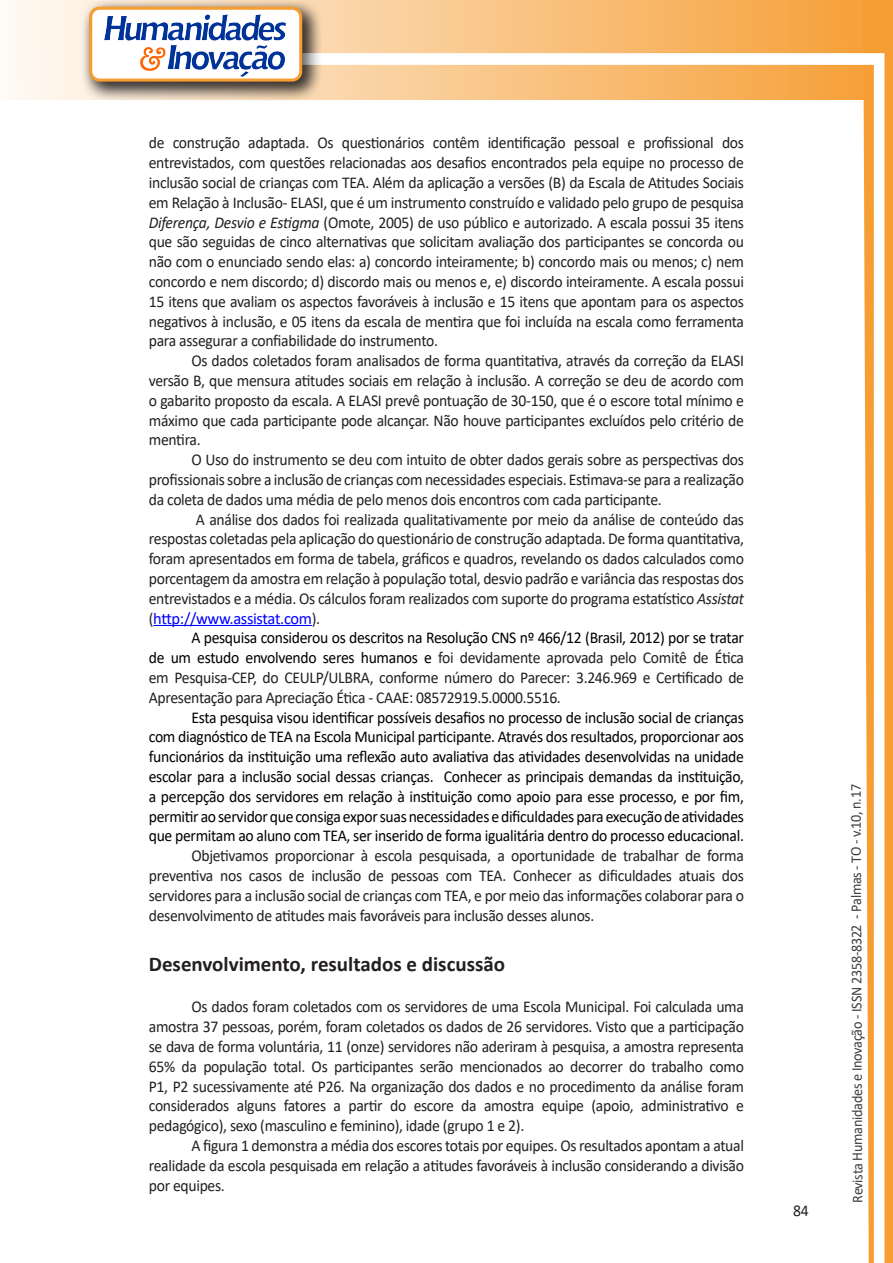
<style>
.page{position:relative;width:893px;height:1263px;background:#fff}
.page>*{position:absolute;margin:0;border:0;box-sizing:border-box;transform-origin:0 0}
.Titulo_2{font:700 21px "Calibri";color:#231f20}
.texto{font:16.5px/19.8px "Calibri";letter-spacing:-.02em;color:#231f20;text-align:justify;scale:.95 1}
.texto-2{font:16.5px/19.8px "Calibri";letter-spacing:-.02em;color:#000;text-align:justify;scale:.95 1}
.t1{font:15px "Calibri";letter-spacing:-.025em;color:#3e3e3f;scale:.95 1}
.s1{font-style:italic}
.s2{color:#00f}
.s3{color:#000}
.s4{color:#222}
</style>
<div class="page">
<svg style="left:5px;top:0;width:858px;height:100px;background:#f9c484"></svg>
<div style="left:302px;top:53px;width:582px;height:12px;background:#fff;border:2px solid #fff"></div>
<svg style="left:863px;top:0;width:30px;height:1263px"></svg>
<div style="left:81px;top:0;width:241px;height:102px;background:#231f20;opacity:.75"></div>
<div style="left:91px;top:8px;width:210px;height:72px;background:#fff;border-radius:9px"></div>
<img style="left:104px;top:14px;width:181px;height:62px">
<div style="left:89px;top:7px;width:213px;height:75px;border:3px solid #f69e34;border-radius:9px"></div>
<hr style="left:153px;top:625px;width:159px;height:1px;background:#00f">
<p class="texto" style="left:149px;top:133px;width:628px">de construção adaptada. Os questionários contêm identificação pessoal e profissional dos entrevistados, com questões relacionadas aos desafios encontrados pela equipe no processo de inclusão social de crianças com TEA. Além da aplicação a versões (B) da Escala de Atitudes Sociais em Relação à Inclusão- ELASI, que é um instrumento construído e validado pelo grupo de pesquisa <span class="s1">Diferença, Desvio e Estigma</span> (Omote, 2005) de uso público e autorizado. A escala possui 35 itens que são seguidas de cinco alternativas que solicitam avaliação dos participantes se concorda ou não com o enunciado sendo elas: a) concordo inteiramente; b) concordo mais ou menos; c) nem concordo e nem discordo; d) discordo mais ou menos e, e) discordo inteiramente. A escala possui 15 itens que avaliam os aspectos favoráveis à inclusão e 15 itens que apontam para os aspectos negativos à inclusão, e 05 itens da escala de mentira que foi incluída na escala como ferramenta para assegurar a confiabilidade do instrumento.</p>
<p class="texto" style="left:149px;top:350px;width:628px;text-indent:43px">Os dados coletados foram analisados de forma quantitativa, através da correção da ELASI versão B, que mensura atitudes sociais em relação à inclusão. A correção se deu de acordo com o gabarito proposto da escala. A ELASI prevê pontuação de 30-150, que é o escore total mínimo e máximo que cada participante pode alcançar. Não houve participantes excluídos pelo critério de mentira.</p>
<p class="texto" style="left:149px;top:449px;width:628px;text-indent:43px">O Uso do instrumento se deu com intuito de obter dados gerais sobre as perspectivas dos profissionais sobre a inclusão de crianças com necessidades especiais. Estimava-se para a realização da coleta de dados uma média de pelo menos dois encontros com cada participante.</p>
<p class="texto" style="left:149px;top:509px;width:628px;text-indent:47px">A análise dos dados foi realizada qualitativamente por meio da análise de conteúdo das respostas coletadas pela aplicação do questionário de construção adaptada. De forma quantitativa, foram apresentados em forma de tabela, gráficos e quadros, revelando os dados calculados como porcentagem da amostra em relação à população total, desvio padrão e variância das respostas dos entrevistados e a média. Os cálculos foram realizados com suporte do programa estatístico <span class="s1">Assistat </span>(<span class="s2">http://www.assistat.com</span>).</p>
<p class="texto" style="left:149px;top:628px;width:628px;text-indent:43px"><span class="s3">A pesquisa considerou os descritos na Resolução CNS nº 466/12 (Brasil, 2012) por se tratar de um estudo envolvendo seres humanos e</span> <span class="s4">foi devidamente aprovada pelo</span> Comitê de Ética em Pesquisa-CEP, do CEULP/ULBRA, conforme número do Parecer: 3.246.969 e Certificado de Apresentação para Apreciação Ética - CAAE: 08572919.5.0000.5516.</p>
<p class="texto-2" style="left:149px;top:707px;width:628px;text-indent:43px">Esta pesquisa visou identificar possíveis desafios no processo de inclusão social de crianças com diagnóstico de TEA na Escola Municipal participante. Através dos resultados, proporcionar aos funcionários da instituição uma reflexão auto avaliativa das atividades desenvolvidas na unidade escolar para a inclusão social dessas crianças. Conhecer as principais demandas da instituição, a percepção dos servidores em relação à instituição como apoio para esse processo, e por fim, permitir ao servidor que consiga expor suas necessidades e dificuldades para execução de atividades que permitam ao aluno com TEA, ser inserido de forma igualitária dentro do processo educacional.</p>
<p class="texto" style="left:149px;top:845px;width:628px;text-indent:43px">Objetivamos proporcionar à escola pesquisada, a oportunidade de trabalhar de forma preventiva nos casos de inclusão de pessoas com TEA. Conhecer as dificuldades atuais dos servidores para a inclusão social de crianças com TEA, e por meio das informações colaborar para o desenvolvimento de atitudes mais favoráveis para inclusão desses alunos.</p>
<p class="Titulo_2" style="left:149px;top:949px;width:358px">Desenvolvimento, resultados e discussão</p>
<p class="texto" style="left:149px;top:997px;width:628px;text-indent:43px">Os dados foram coletados com os servidores de uma Escola Municipal. Foi calculada uma amostra 37 pessoas, porém, foram coletados os dados de 26 servidores. Visto que a participação se dava de forma voluntária, 11 (onze) servidores não aderiram à pesquisa, a amostra representa 65% da população total. Os participantes serão mencionados ao decorrer do trabalho como P1, P2 sucessivamente até P26. Na organização dos dados e no procedimento da análise foram considerados alguns fatores a partir do escore da amostra equipe (apoio, administrativo e pedagógico), sexo (masculino e feminino), idade (grupo 1 e 2).</p>
<p class="texto" style="left:149px;top:1135px;width:628px;text-indent:43px">A figura 1 demonstra a média dos escores totais por equipes. Os resultados apontam a atual realidade da escola pesquisada em relação a atitudes favoráveis à inclusão considerando a divisão por equipes.</p>
<p class="texto" style="left:793px;top:1200px;width:18px">84</p>
<p class="t1" style="left:846px;top:1203px;width:442px;rotate:-90deg">Revista Humanidades e Inovação - ISSN 2358-8322 - Palmas - TO - v.10, n.17</p>
</div>
